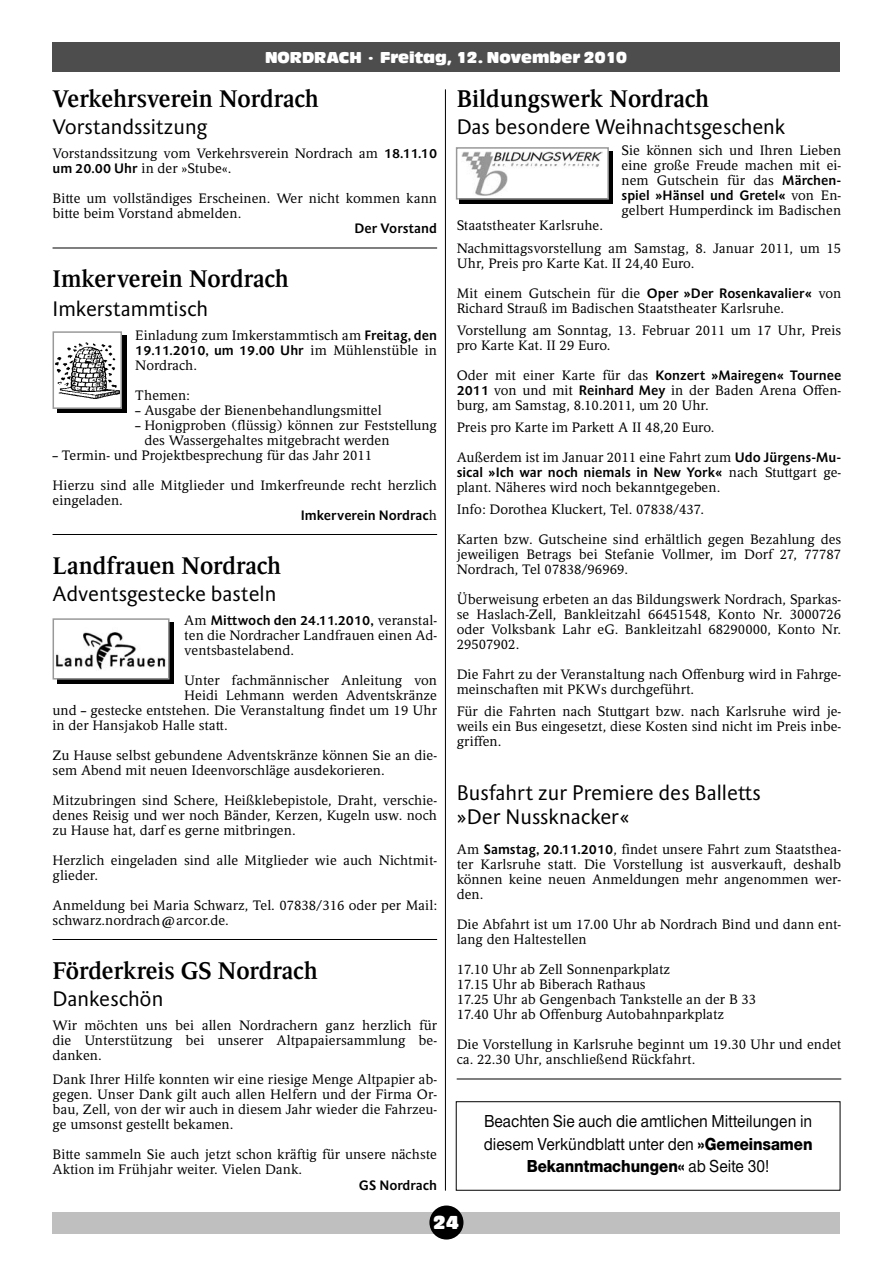
<style>
.page{position:relative;width:893px;height:1263px;background:#fff}
.page>*{position:absolute;margin:0;border:0;box-sizing:border-box;transform-origin:0 0}
.t1{font:700 24px "Schwabo Serif Hl";letter-spacing:-.01em;color:#000}
.t2{font:21px/24px "Schwabo Sans";color:#000}
.t3{font:19.5px "Antique Olive T Compact Ro 1";color:#fff}
.t4{font:500 18px/22.5px "Nimbus Sans Novus T";color:#000;text-align:center;scale:.9 1}
.t5{font:16.5px "Antique Olive T Compact Ro 1";color:#fff}
.t6{font:13.65px/15px "Schwabo Serif";color:#000}
.t7{font:700 13.65px "Schwabo Sans";color:#000}
.s1{font-family:"Schwabo Sans";font-weight:700}
.s2{font-family:"Schwabo Serif";font-weight:400}
.s3{font-weight:800}
</style>
<div class="page">
<hr style="left:456px;top:1079px;width:385px;height:1px;background:#000">
<div style="left:53px;top:43px;width:786px;height:29px;background:#4d4d4d"></div>
<div style="left:53px;top:1212px;width:786px;height:21px;background:#bfbfbf"></div>
<div style="left:429px;top:1206px;width:34px;height:34px;background:#000;border-radius:50%"></div>
<hr style="left:445px;top:89px;width:1px;height:1102px;background:#000">
<hr style="left:53px;top:248px;width:384px;height:1px;background:#000">
<hr style="left:53px;top:534px;width:384px;height:1px;background:#000">
<hr style="left:53px;top:939px;width:384px;height:1px;background:#000">
<div style="left:57px;top:336px;width:69px;height:77px;background:#000"></div>
<div style="left:54px;top:333px;width:66px;height:74px;background:#fff"></div>
<img style="left:56px;top:342px;width:63px;height:57px">
<div style="left:53px;top:331px;width:69px;height:78px;border:2px solid #999"></div>
<div style="left:57px;top:623px;width:117px;height:61px;background:#000"></div>
<div style="left:54px;top:620px;width:114px;height:58px;background:#fff"></div>
<img style="left:56px;top:632px;width:110px;height:38px">
<div style="left:53px;top:618px;width:116px;height:62px;border:2px solid #999"></div>
<div style="left:459px;top:151px;width:153px;height:52px;background:#000"></div>
<div style="left:457px;top:149px;width:150px;height:49px;background:#fff"></div>
<img style="left:462px;top:151px;width:141px;height:45px">
<div style="left:456px;top:147px;width:153px;height:53px;border:2px solid #999"></div>
<div style="left:456px;top:1101px;width:384px;height:90px;border:1px solid #000"></div>
<p class="t5" style="left:265px;top:51px;width:363px">NORDRACH · Freitag, 12. November 2010</p>
<h1 class="t1" style="left:53px;top:89px;width:268px">Verkehrsverein Nordrach</h1>
<h2 class="t2" style="left:53px;top:117px;width:156px">Vorstandssitzung</h2>
<p class="t6" style="left:53px;top:147px;width:386px">Vorstandssitzung vom Verkehrsverein Nordrach am <span class="s1">18.11.10 um 20.00 Uhr</span> in der »Stube«.</p>
<p class="t6" style="left:53px;top:192px;width:386px">Bitte um vollständiges Erscheinen. Wer nicht kommen kann bitte beim Vorstand abmelden.</p>
<p class="t7" style="left:354px;top:224px;width:84px">Der Vorstand</p>
<h1 class="t1" style="left:53px;top:269px;width:238px">Imkerverein Nordrach</h1>
<h2 class="t2" style="left:53px;top:298px;width:157px">Imkerstammtisch</h2>
<p class="t6" style="left:135px;top:329px;width:303px">Einladung zum Imkerstammtisch am <span class="s1">Freitag, den</span></p>
<p class="t7" style="left:135px;top:345px;width:303px">19.11.2010, um 19.00 Uhr <span class="s2">im Mühlenstüble in</span></p>
<p class="t6" style="left:135px;top:351px;width:63px;line-height:30px">Nordrach.<br>Themen:</p>
<p class="t6" style="left:135px;top:404px;width:248px">– Ausgabe der Bienenbehandlungsmittel</p>
<p class="t6" style="left:144px;top:419px;width:294px;text-indent:-9px">– Honigproben (flüssig) können zur Feststellung des Wassergehaltes mitgebracht werden</p>
<p class="t6" style="left:53px;top:441px;width:386px;line-height:30px">– Termin- und Projektbesprechung für das Jahr 2011<br>Hierzu sind alle Mitglieder und Imkerfreunde recht herzlich</p>
<p class="t6" style="left:53px;top:494px;width:72px">eingeladen.</p>
<p class="t7" style="left:301px;top:510px;width:138px">Imkerverein Nordrac<span class="s2">h</span></p>
<h1 class="t1" style="left:53px;top:555px;width:230px">Landfrauen Nordrach</h1>
<h2 class="t2" style="left:53px;top:583px;width:225px">Adventsgestecke basteln</h2>
<p class="t7" style="left:184px;top:615px;width:254px"><span class="s2">Am</span> Mittwoch den 24.11.2010, <span class="s2">veranstal-</span></p>
<p class="t6" style="left:184px;top:629px;width:254px">ten die Nordracher Landfrauen einen Ad&shy;ventsbastelabend.</p>
<p class="t6" style="left:184px;top:674px;width:254px">Unter fachmännischer Anleitung von</p>
<p class="t6" style="left:184px;top:689px;width:254px">Heidi Lehmann werden Adventskränze</p>
<p class="t6" style="left:53px;top:704px;width:386px">und – gestecke entstehen. Die Veranstaltung findet um 19 Uhr</p>
<p class="t6" style="left:53px;top:719px;width:177px">in der Hansjakob Halle statt.</p>
<p class="t6" style="left:53px;top:749px;width:386px">Zu Hause selbst gebundene Adventskränze können Sie an die&shy;sem Abend mit neuen Ideenvorschläge ausdekorieren.</p>
<p class="t6" style="left:53px;top:794px;width:386px;text-align:justify">Mitzubringen sind Schere, Heißklebepistole, Draht, verschie&shy;denes Reisig und wer noch Bänder, Kerzen, Kugeln usw. noch zu Hause hat, darf es gerne mitbringen.</p>
<p class="t6" style="left:53px;top:854px;width:386px">Herzlich eingeladen sind alle Mitglieder wie auch Nichtmit&shy;glieder.</p>
<p class="t6" style="left:53px;top:899px;width:386px">Anmeldung bei Maria Schwarz, Tel. 07838/316 oder per Mail: schwarz.nordrach@arcor.de.</p>
<h1 class="t1" style="left:53px;top:960px;width:267px">Förderkreis GS Nordrach</h1>
<h2 class="t2" style="left:53px;top:988px;width:112px">Dankeschön</h2>
<p class="t6" style="left:53px;top:1019px;width:386px;text-align:justify">Wir möchten uns bei allen Nordrachern ganz herzlich für die Unterstützung bei unserer Altpapaiersammlung be&shy;danken.</p>
<p class="t6" style="left:53px;top:1073px;width:386px;text-align:justify">Dank Ihrer Hilfe konnten wir eine riesige Menge Altpapier ab&shy;gegen. Unser Dank gilt auch allen Helfern und der Firma Or&shy;bau, Zell, von der wir auch in diesem Jahr wieder die Fahrzeu&shy;ge umsonst gestellt bekamen.</p>
<p class="t6" style="left:53px;top:1148px;width:386px">Bitte sammeln Sie auch jetzt schon kräftig für unsere nächste<br>Aktion im Frühjahr weiter. Vielen Dank.</p>
<p class="t7" style="left:359px;top:1181px;width:80px">GS Nordrach</p>
<h1 class="t1" style="left:456px;top:89px;width:254px">Bildungswerk Nordrach</h1>
<h2 class="t2" style="left:456px;top:117px;width:330px">Das besondere Weihnachtsgeschenk</h2>
<p class="t6" style="left:621px;top:144px;width:221px;text-align:justify">Sie können sich und Ihren Lieben eine große Freude machen mit ei&shy;nem Gutschein für das <span class="s1">Märchen-</span></p>
<p class="t7" style="left:621px;top:191px;width:221px">spiel »Hänsel und Gretel« <span class="s2">von En-</span></p>
<p class="t6" style="left:621px;top:204px;width:221px">gelbert Humperdinck im Badischen</p>
<p class="t6" style="left:456px;top:216px;width:386px;line-height:22.2px">Staatstheater Karlsruhe.<br>Nachmittagsvorstellung am Samstag, 8. Januar 2011, um 15</p>
<p class="t6" style="left:456px;top:249px;width:386px;line-height:30px">Uhr, Preis pro Karte Kat. II 24,40 Euro.<br>Mit einem Gutschein für die <span class="s1">Oper »Der Rosenkavalier«</span> von</p>
<p class="t6" style="left:456px;top:298px;width:386px;line-height:22.2px">Richard Strauß im Badischen Staatstheater Karlsruhe.<br>Vorstellung am Sonntag, 13. Februar 2011 um 17 Uhr, Preis</p>
<p class="t6" style="left:456px;top:339px;width:155px">pro Karte Kat. II 29 Euro.</p>
<p class="t7" style="left:456px;top:370px;width:386px"><span class="s2">Oder mit einer Karte für das</span> Konzert »Mairegen« Tournee</p>
<p class="t6" style="left:456px;top:384px;width:386px"><span class="s1">2011</span> von und mit <span class="s1">Reinhard Mey</span> in der Baden Arena Offen&shy;burg, am Samstag, 8.10.2011, um 20 Uhr.</p>
<p class="t6" style="left:456px;top:413px;width:386px;line-height:30px">Preis pro Karte im Parkett A II 48,20 Euro.<br>Außerdem ist im Januar 2011 eine Fahrt zum <span class="s1">Udo Jürgens-Mu-</span></p>
<p class="t7" style="left:456px;top:467px;width:386px">sical »Ich war noch niemals in New York« <span class="s2">nach Stuttgart ge-</span></p>
<p class="t6" style="left:456px;top:477px;width:265px;line-height:22.2px">plant. Näheres wird noch bekanntgegeben.<br>Info: Dorothea Kluckert, Tel. 07838/437.</p>
<p class="t6" style="left:456px;top:533px;width:386px;text-align:justify">Karten bzw. Gutscheine sind erhältlich gegen Bezahlung des jeweiligen Betrags bei Stefanie Vollmer, im Dorf 27, 77787<br>Nordrach, Tel 07838/96969.</p>
<p class="t6" style="left:456px;top:593px;width:386px;text-align:justify">Überweisung erbeten an das Bildungswerk Nordrach, Sparkas&shy;se Haslach-Zell, Bankleitzahl 66451548, Konto Nr. 3000726 oder Volksbank Lahr eG. Bankleitzahl 68290000, Konto Nr.<br>29507902.</p>
<p class="t6" style="left:456px;top:668px;width:386px">Die Fahrt zu der Veranstaltung nach Offenburg wird in Fahrge&shy;meinschaften mit PKWs durchgeführt.</p>
<p class="t6" style="left:456px;top:705px;width:386px;text-align:justify">Für die Fahrten nach Stuttgart bzw. nach Karlsruhe wird je&shy;weils ein Bus eingesetzt, diese Kosten sind nicht im Preis inbe&shy;griffen.</p>
<h2 class="t2" style="left:456px;top:783px;width:306px">Busfahrt zur Premiere des Balletts »Der Nussknacker«</h2>
<p class="t6" style="left:456px;top:843px;width:386px;text-align:justify">Am <span class="s1">Samstag, 20.11.2010</span>, findet unsere Fahrt zum Staatsthea&shy;ter Karlsruhe statt. Die Vorstellung ist ausverkauft, deshalb können keine neuen Anmeldungen mehr angenommen wer&shy;den.</p>
<p class="t6" style="left:456px;top:918px;width:386px">Die Abfahrt ist um 17.00 Uhr ab Nordrach Bind und dann ent&shy;lang den Haltestellen</p>
<p class="t6" style="left:456px;top:963px;width:301px">17.10 Uhr ab Zell Sonnenparkplatz<br>17.15 Uhr ab Biberach Rathaus<br>17.25 Uhr ab Gengenbach Tankstelle an der B 33<br>17.40 Uhr ab Offenburg Autobahnparkplatz</p>
<p class="t6" style="left:456px;top:1038px;width:386px">Die Vorstellung in Karlsruhe beginnt um 19.30 Uhr und endet ca. 22.30 Uhr, anschließend Rückfahrt.</p>
<h3 class="t4" style="left:483px;top:1112px;width:367px">Beachten Sie auch die amtlichen Mitteilungen in diesem Verkündblatt unter den <span class="s3">»Gemeinsamen<br>Bekanntmachungen«</span> ab Seite 30!</h3>
<h3 class="t3" style="left:433px;top:1215px;width:27px">24</h3>
</div>
